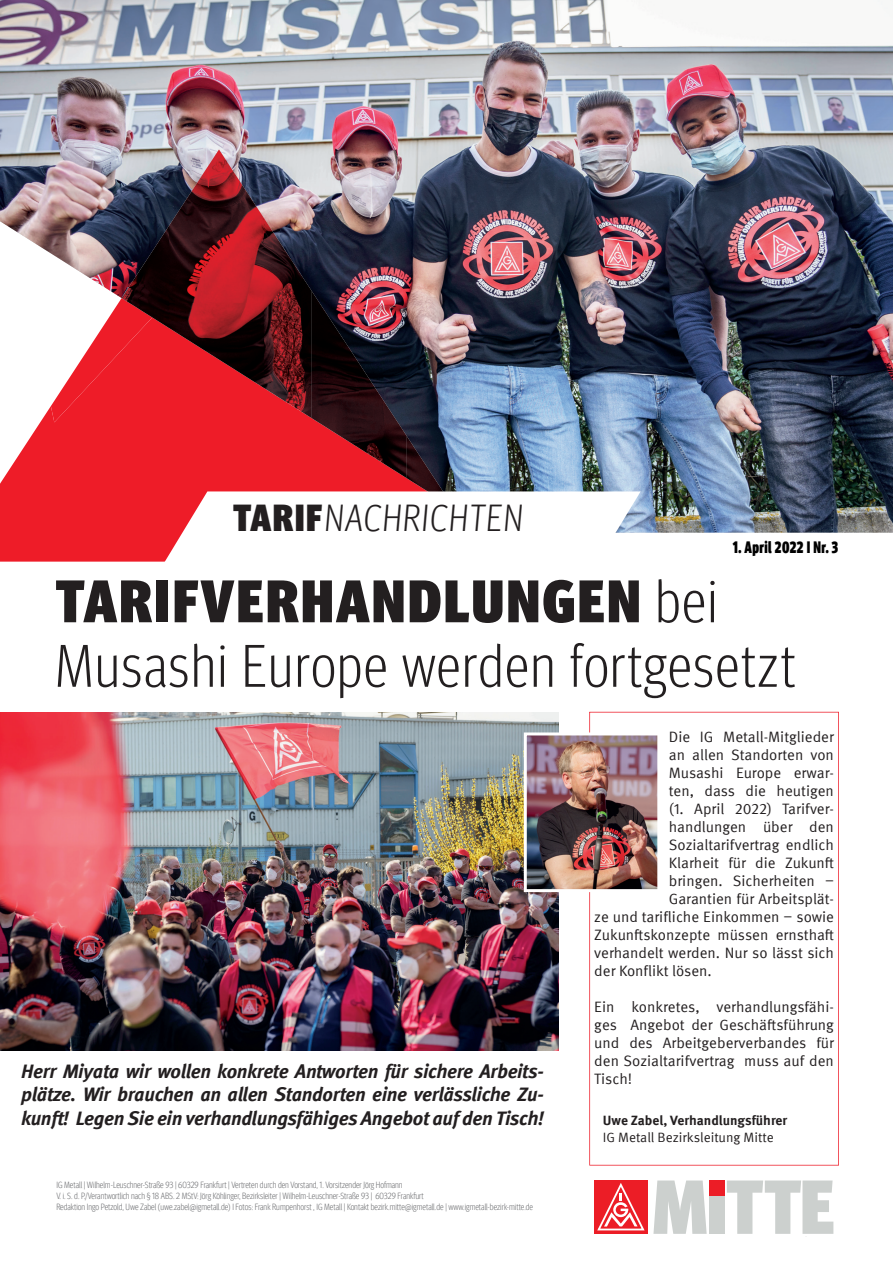
<style>
.page{position:relative;width:893px;height:1263px;background:#fff}
.page>*{position:absolute;margin:0;border:0;box-sizing:border-box;transform-origin:0 0}
.t1{font:300 condensed 60px/64.5px "Meta Head IGM";letter-spacing:.03em;color:#231f20}
.t2{font:300 condensed 37.5px "Meta Head IGM";color:#231f20}
.t3{font:italic 700 19.5px/23.4px "Meta IGM";letter-spacing:-.02em;color:#231f20;text-align:justify}
.t4{font:900 condensed 16.5px "Meta Head IGM";letter-spacing:.03em;color:#000;scale:.82 1}
.t5{font:15px/18px "Meta IGM";color:#231f20;text-align:justify}
.t6{font:700 13.5px "Meta IGM";color:#231f20}
.t7{font:13.5px "Meta IGM";color:#231f20}
.t8{font:300 condensed 9px/10.8px "Meta Head IGM";color:#6c6d70}
.s1{font-weight:900}
</style>
<div class="page">
<div style="left:709px;top:1196px;width:15px;height:38px;background:#ccd0ce"></div>
<div style="left:594px;top:1180px;width:53px;height:53px;background:#ec1d26"></div>
<svg style="left:597px;top:1183px;width:48px;height:48px"></svg>
<svg style="left:653px;top:1180px;width:54px;height:54px"></svg>
<svg style="left:727px;top:1180px;width:106px;height:54px"></svg>
<div style="left:709px;top:1180px;width:15px;height:16px;background:#ec1d26"></div>
<svg style="left:589px;top:712px;width:250px;height:453px"></svg>
<img style="left:0;top:0;width:893px;height:533px">
<svg style="left:0;top:317px;width:489px;height:245px;background:#cd3c4b"></svg>
<svg style="left:13px;top:227px;width:160px;height:195px"></svg>
<img style="left:169px;top:149px;width:95px;height:239px">
<img style="left:122px;top:226px;width:47px;height:102px">
<img style="left:264px;top:218px;width:48px;height:200px">
<img style="left:311px;top:290px;width:48px;height:158px">
<img style="left:359px;top:363px;width:48px;height:115px">
<img style="left:406px;top:436px;width:48px;height:55px">
<svg style="left:164px;top:491px;width:477px;height:71px"></svg>
<img style="left:0;top:712px;width:558px;height:339px">
<img style="left:524px;top:732px;width:136px;height:160px">
<h2 class="t2" style="left:233px;top:492px;width:295px"><span class="s1">TARIF</span>NACHRICHTEN</h2>
<p class="t4" style="left:733px;top:534px;width:130px">1. April 2022 I Nr. 3</p>
<h1 class="t1" style="left:55px;top:565px;width:742px"><span class="s1">TARIFVERHANDLUNGEN</span> bei<br>Musashi Europe werden fortgesetzt</h1>
<h3 class="t3" style="left:21px;top:1058px;width:525px">Herr Miyata wir wollen konkrete Antworten für sichere Arbeits&shy;plätze. Wir brauchen an allen Standorten eine verlässliche Zu&shy;kunft! Legen Sie ein verhandlungsfähiges Angebot auf den Tisch!</h3>
<p class="t8" style="left:56px;top:1179px;width:478px">IG Metall | Wilhelm-Leuschner-Straße 93 | 60329 Frankfurt | Vertreten durch den Vorstand, 1. Vorsitzender Jörg Hofmann<br>V. i. S. d. P./Verantwortlich nach § 18 ABS. 2 MStV: Jörg Köhlinger, Bezirksleiter | Wilhelm-Leuschner-Straße 93 | 60329 Frankfurt<br>Redaktion Ingo Petzold, Uwe Zabel (uwe.zabel@igmetall.de) I Fotos: Frank Rumpenhorst , IG Metall | Kontakt bezirk.mitte@igmetall.de | www.igmetall-bezirk-mitte.de</p>
<p class="t5" style="left:669px;top:727px;width:167px">Die IG Metall-Mitglieder</p>
<p class="t5" style="left:669px;top:745px;width:167px">an allen Standorten von</p>
<p class="t5" style="left:669px;top:763px;width:167px">Musashi Europe erwar-</p>
<p class="t5" style="left:669px;top:781px;width:167px">ten, dass die heutigen</p>
<p class="t5" style="left:669px;top:799px;width:167px">(1. April 2022) Tarifver-</p>
<p class="t5" style="left:669px;top:817px;width:167px">handlungen über den</p>
<p class="t5" style="left:669px;top:835px;width:167px">Sozialtarifvertrag endlich</p>
<p class="t5" style="left:669px;top:853px;width:167px">Klarheit für die Zukunft</p>
<p class="t5" style="left:669px;top:871px;width:167px">bringen. Sicherheiten –</p>
<p class="t5" style="left:669px;top:889px;width:167px">Garantien für Arbeitsplät-</p>
<p class="t5" style="left:594px;top:907px;width:241px">ze und tarifliche Einkommen – sowie</p>
<p class="t5" style="left:594px;top:925px;width:241px">Zukunftskonzepte müssen ernsthaft</p>
<p class="t5" style="left:594px;top:943px;width:241px">verhandelt werden. Nur so lässt sich</p>
<p class="t5" style="left:594px;top:961px;width:119px">der Konflikt lösen.</p>
<p class="t5" style="left:594px;top:997px;width:241px">Ein konkretes, verhandlungsfähi&shy;ges Angebot der Geschäftsführung und des Arbeitgeberverbandes für den Sozialtarifvertrag muss auf den Tisch!</p>
<p class="t6" style="left:603px;top:1110px;width:186px">Uwe Zabel, Verhandlungsführer</p>
<p class="t7" style="left:603px;top:1127px;width:172px">IG Metall Bezirksleitung Mitte</p>
</div>
